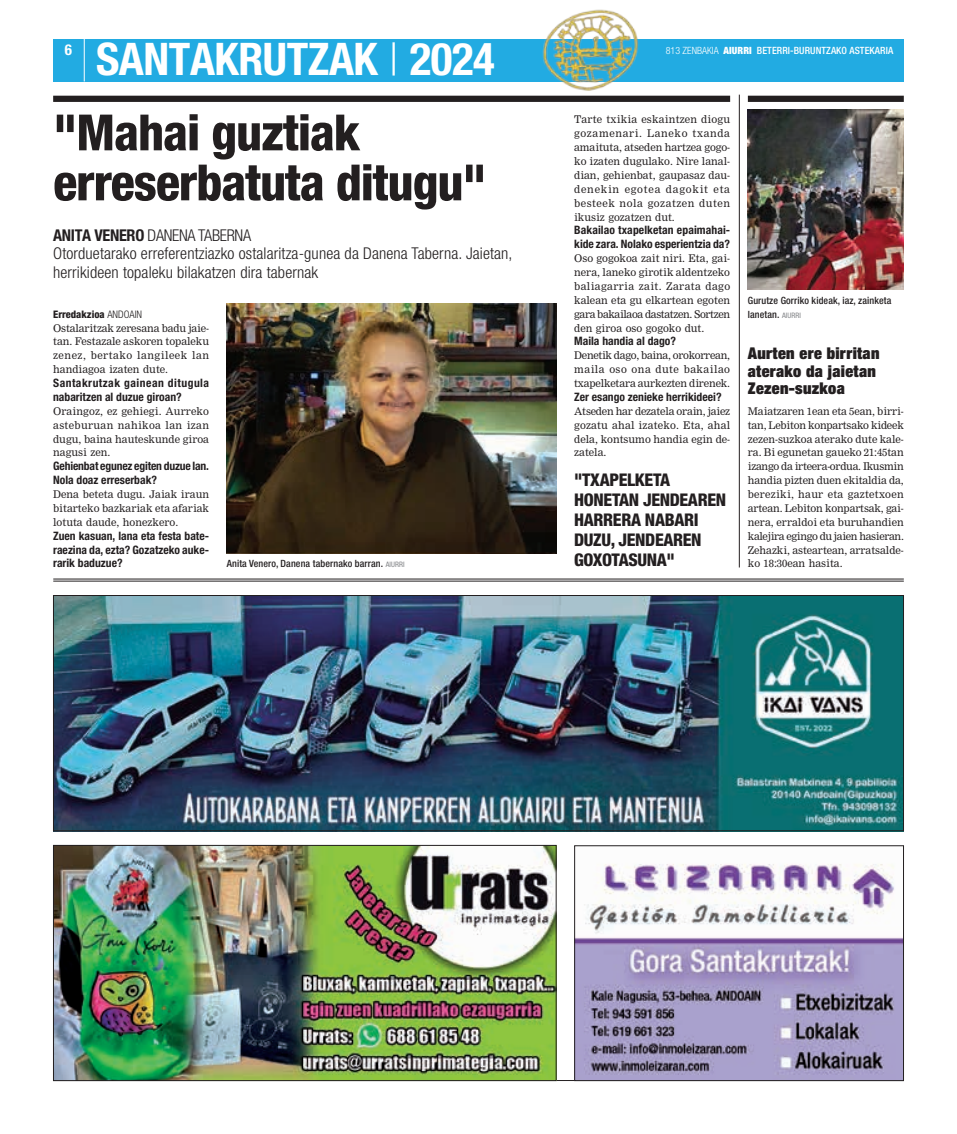
<style>
.page{position:relative;width:957px;height:1134px;background:#fff}
.page>*{position:absolute;margin:0;border:0;box-sizing:border-box;transform-origin:0 0}
.t1{font:800 condensed 50px/50px "Helvetica Neue";letter-spacing:-.02em;color:#231f20}
.t2{font:700 condensed 45px "Helvetica Neue";letter-spacing:.025em;color:#fff}
.t3{font:800 condensed 17.5px/20px "Helvetica Neue";letter-spacing:.055em;color:#231f20}
.t4{font:300 condensed 16.25px/18.8px "Helvetica Neue";letter-spacing:.01em;color:#231f20}
.t5{font:900 expanded 16.25px/17.2px "Helvetica Neue";letter-spacing:.02em;color:#231f20}
.t6{font:700 condensed 16.25px "Helvetica Neue";color:#231f20}
.t7{font:700 condensed 15px "Helvetica Neue";color:#fff}
.t8{font:700 condensed 11.62px/13.9px "Helvetica Neue";color:#231f20}
.t9{font:700 condensed 11.62px/13.9px "Helvetica Neue";letter-spacing:.04em;color:#231f20}
.t10{font:10.38px/13.9px "M Nimrod";color:#231f20;text-align:justify}
.t11{font:800 condensed 10.38px "Helvetica Neue";color:#231f20}
.t12{font:500 condensed 10px "Helvetica Neue";letter-spacing:.01em;color:#231f20}
.t13{font:500 condensed 10px "Helvetica Neue";letter-spacing:.01em;color:#fff}
.s1{font-weight:300}
.s2{font-weight:900}
.s3{font-weight:400;font-size:7.5px;color:#808285}
</style>
<div class="page">
<div style="left:53px;top:39px;width:851px;height:42px;background:#22abe2"></div>
<hr style="left:84px;top:39px;width:1px;height:42px;background:#fff">
<hr style="left:53px;top:1080px;width:851px;height:1px;background:#231f20">
<img style="left:55px;top:847px;width:499px;height:232px">
<div style="left:53px;top:845px;width:503px;height:236px;border:1px solid #231f20"></div>
<hr style="left:53px;top:579px;width:851px;height:1px;background:#231f20">
<hr style="left:53px;top:581px;width:851px;height:1px;background:#231f20">
<hr style="left:739px;top:95px;width:1px;height:472px;background:#231f20">
<img style="left:576px;top:864px;width:326px;height:215px">
<div style="left:574px;top:845px;width:330px;height:236px;border:1px solid #231f20"></div>
<img style="left:542px;top:9px;width:100px;height:81px">
<div style="left:748px;top:96px;width:156px;height:6px;background:#231f20"></div>
<img style="left:748px;top:110px;width:156px;height:180px">
<img style="left:227px;top:304px;width:329px;height:250px">
<div style="left:53px;top:96px;width:677px;height:6px;background:#231f20"></div>
<img style="left:55px;top:597px;width:847px;height:232px">
<div style="left:53px;top:595px;width:851px;height:236px;border:1px solid #231f20"></div>
<h3 class="t7" style="left:65px;top:41px;width:9px">6</h3>
<h2 class="t2" style="left:96px;top:32px;width:400px">santakrutzak <span class="s1">|</span> 2024</h2>
<p class="t13" style="left:666px;top:45px;width:229px"><span class="s1">813 zenbakia</span> <span class="s2">AIURRI</span> BETERRI-BURUNTZAKO ASTEKARIA</p>
<h1 class="t1" style="left:53px;top:107px;width:435px">"MAHAI GUZTIAK<br>ERRESERBATUTA DITUGU"</h1>
<h3 class="t6" style="left:53px;top:225px;width:9px">ANITA</h3>
<h3 class="t6" style="left:94px;top:225px;width:18px">VENERO</h3>
<h3 class="t4" style="left:148px;top:225px;width:9px">DANENA</h3>
<p class="t10" style="left:574px;top:113px;width:158px">Tarte txikia eskaintzen diogu gozamenari. Laneko txanda amaituta, atseden hartzea gogo&shy;ko izaten dugulako. Nire lanal&shy;dian, gehienbat, gaupasaz dau&shy;denekin egotea dagokit eta besteek nola gozatzen duten ikusiz gozatzen dut.</p>
<p class="t8" style="left:574px;top:223px;width:157px">Bakailao txapelketan epaimahai&shy;kide zara. Nolako esperientzia da?</p>
<p class="t10" style="left:574px;top:252px;width:157px">Oso gogokoa zait niri. Eta, gai&shy;nera, laneko girotik aldentzeko baliagarria zait. Zarata dago kalean eta gu elkartean egoten gara bakailaoa dastatzen. Sortzen den giroa oso gogoko dut.</p>
<p class="t8" style="left:574px;top:334px;width:103px">Maila handia al dago?</p>
<p class="t10" style="left:574px;top:349px;width:157px">Denetik dago, baina, orokorrean, maila oso ona dute bakailao txapelketara aurkezten direnek.</p>
<p class="t8" style="left:574px;top:390px;width:149px">Zer esango zenieke herrikideei?</p>
<p class="t10" style="left:574px;top:404px;width:158px">Atseden har dezatela orain, jaiez gozatu ahal izateko. Eta, ahal dela, kontsumo handia egin de&shy;zatela.</p>
<h3 class="t4" style="left:53px;top:225px;width:461px;text-indent:145px">TABERNA<br>Otorduetarako erreferentziazko ostalaritza-gunea da Danena Taberna. Jaietan, herrikideen topaleku bilakatzen dira tabernak</h3>
<p class="t12" style="left:748px;top:294px;width:145px">Gurutze Gorriko kideak, iaz, zainketa</p>
<p class="t11" style="left:53px;top:308px;width:91px">ERREDAKZIOA <span class="s1">andoain</span></p>
<p class="t12" style="left:748px;top:308px;width:55px">lanetan. <span class="s3">AIURRI</span></p>
<p class="t10" style="left:53px;top:321px;width:157px">Ostalaritzak zeresana badu jaie&shy;tan. Festazale askoren topaleku zenez, bertako langileek lan handiagoa izaten dute.</p>
<p class="t9" style="left:53px;top:376px;width:157px">Santakrutzak gainean ditugula nabaritzen al duzue giroan?</p>
<p class="t10" style="left:53px;top:404px;width:157px">Oraingoz, ez gehiegi. Aurreko asteburuan nahikoa lan izan dugu, baina hauteskunde giroa nagusi zen.</p>
<p class="t8" style="left:53px;top:459px;width:157px">Gehienbat egunez egiten duzue lan.<br>Nola doaz erreserbak?</p>
<p class="t10" style="left:53px;top:487px;width:157px">Dena beteta dugu. Jaiak iraun bitarteko bazkariak eta afariak lotuta daude, honezkero.</p>
<p class="t8" style="left:53px;top:528px;width:157px;text-align:justify">Zuen kasuan, lana eta festa bate&shy;raezina da, ezta? Gozatzeko auke&shy;rarik baduzue?</p>
<h3 class="t5" style="left:748px;top:344px;width:133px">Aurten ere birritan aterako da jaietan<br>Zezen-suzkoa</h3>
<p class="t10" style="left:748px;top:404px;width:158px">Maiatzaren 1ean eta 5ean, birri&shy;tan, Lebiton konpartsako kideek zezen-suzkoa aterako dute kale&shy;ra. Bi egunetan gaueko 21:45tan izango da irteera-ordua. Ikusmin handia pizten duen ekitaldia da, bereziki, haur eta gaztetxoen artean. Lebiton konpartsak, gai&shy;nera, erraldoi eta buruhandien kalejira egingo du jaien hasieran.<br>Zehazki, asteartean, arratsalde&shy;ko 18:30ean hasita.</p>
<h3 class="t3" style="left:574px;top:470px;width:153px">"TXAPELKETA<br>HONETAN JENDEAREN<br>HARRERA NABARI<br>DUZU, JENDEAREN<br>GOXOTASUNA"</h3>
<p class="t12" style="left:227px;top:558px;width:179px">Anita Venero, Danena tabernako barran. <span class="s3">AIURRI</span></p>
</div>
